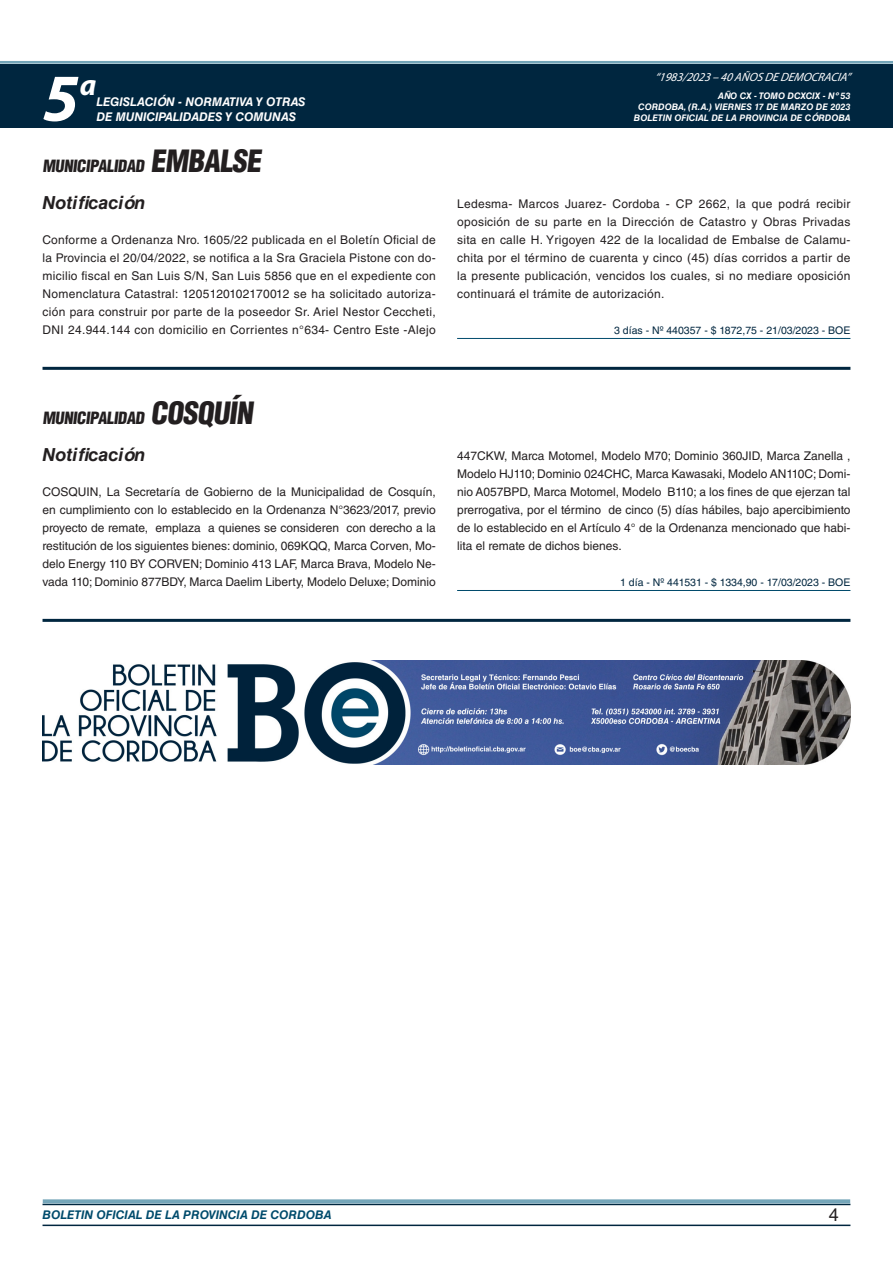
<style>
.page{position:relative;width:893px;height:1263px;background:#fff}
.page>*{position:absolute;margin:0;border:0;box-sizing:border-box;transform-origin:0 0}
.t1{font:italic 700 67.5px "Myriad Pro";color:#fff}
.t2{font:italic 700 30px "Myriad Pro";color:#fff}
.NOMBRE_DE_MINISTERIO{font:italic 700 18px "Helvetica LT Std";color:#231f20}
.t3{font:18px "Helvetica LT Std";color:#231f20}
.BASE{font:900 condensed 16.5px "Helvetica LT Std";color:#231f20}
.BASE-2{font:12px/18px "Helvetica LT Std";color:#231f20;text-align:justify}
.t4{font:italic 700 12px "Helvetica LT Std";color:#fff}
.t5{font:italic 700 12px "Helvetica LT Std";color:#004b6c}
.t6{font:italic 12px "Myriad Pro";color:#fff}
.FECHA_DE_VENCIMIENTO{font:10.5px "Helvetica LT Std";color:#00263f}
.t7{font:italic 700 9px/10.8px "Helvetica LT Std";color:#fff;text-align:right}
.s1{font-size:30px}
</style>
<div class="page">
<div style="left:0;top:61px;width:893px;height:6px;background:#fff;opacity:.75"></div>
<div style="left:0;top:64px;width:893px;height:64px;background:#00263f"></div>
<hr style="left:43px;top:1224px;width:807px;height:2px;background:#00263f">
<div style="left:42px;top:1198px;width:809px;height:8px;background:#fff;opacity:.75"></div>
<hr style="left:457px;top:338px;width:393px;height:1px;background:#004b6c">
<hr style="left:43px;top:367px;width:807px;height:3px;background:#00263f">
<hr style="left:457px;top:590px;width:393px;height:1px;background:#004b6c">
<hr style="left:43px;top:619px;width:807px;height:3px;background:#00263f">
<img style="left:43px;top:661px;width:807px;height:103px">
<h1 class="t1" style="left:43px;top:54px;width:38px">5</h1>
<h2 class="t2" style="left:80px;top:66px;width:18px">a</h2>
<p class="t4" style="left:96px;top:95px;width:211px">LEGISLACIÓN - NORMATIVA Y OTRAS</p>
<p class="t4" style="left:96px;top:109px;width:201px">DE MUNICIPALIDADES Y COMUNAS</p>
<p class="BASE" style="left:43px;top:155px;width:225px">MUNICIPALIDAD <span class="s1">EMBALSE</span></p>
<p class="NOMBRE_DE_MINISTERIO" style="left:43px;top:192px;width:105px">Notificación</p>
<p class="BASE-2" style="left:43px;top:231px;width:395px">Conforme a Ordenanza Nro. 1605/22 publicada en el Boletín Oficial de la Provincia el 20/04/2022, se notifica a la Sra Graciela Pistone con do&shy;micilio fiscal en San Luis S/N, San Luis 5856 que en el expediente con Nomenclatura Catastral: 1205120102170012 se ha solicitado autoriza&shy;ción para construir por parte de la poseedor Sr. Ariel Nestor Ceccheti, DNI 24.944.144 con domicilio en Corrientes n°634- Centro Este -Alejo</p>
<p class="t6" style="left:655px;top:70px;width:197px">“ 1983/2023 – 40 AÑOS DE DEMOCRACIA”</p>
<p class="t7" style="left:634px;top:91px;width:218px">AÑO CX - TOMO DCXCIX - Nº 53<br>CORDOBA, (R.A.) VIERNES 17 DE MARZO DE 2023<br>BOLETIN OFICIAL DE LA PROVINCIA DE CÓRDOBA</p>
<p class="BASE-2" style="left:457px;top:195px;width:395px">Ledesma- Marcos Juarez- Cordoba - CP 2662, la que podrá recibir oposición de su parte en la Dirección de Catastro y Obras Privadas sita en calle H. Yrigoyen 422 de la localidad de Embalse de Calamu&shy;chita por el término de cuarenta y cinco (45) días corridos a partir de la presente publicación, vencidos los cuales, si no mediare oposición continuará el trámite de autorización.</p>
<p class="FECHA_DE_VENCIMIENTO" style="left:614px;top:324px;width:238px">3 días - Nº 440357 - $ 1872,75 - 21/03/2023 - BOE</p>
<p class="BASE" style="left:43px;top:407px;width:216px">MUNICIPALIDAD <span class="s1">COSQUÍN</span></p>
<p class="NOMBRE_DE_MINISTERIO" style="left:43px;top:444px;width:105px">Notificación</p>
<p class="BASE-2" style="left:43px;top:483px;width:395px">COSQUIN, La Secretaría de Gobierno de la Municipalidad de Cosquín, en cumplimiento con lo establecido en la Ordenanza N°3623/2017, previo proyecto de remate, emplaza a quienes se consideren con derecho a la restitución de los siguientes bienes: dominio, 069KQQ, Marca Corven, Mo&shy;delo Energy 110 BY CORVEN; Dominio 413 LAF, Marca Brava, Modelo Ne&shy;vada 110; Dominio 877BDY, Marca Daelim Liberty, Modelo Deluxe; Dominio</p>
<p class="BASE-2" style="left:457px;top:447px;width:395px">447CKW, Marca Motomel, Modelo M70; Dominio 360JID, Marca Zanella , Modelo HJ110; Dominio 024CHC, Marca Kawasaki, Modelo AN110C; Domi&shy;nio A057BPD, Marca Motomel, Modelo B110; a los fines de que ejerzan tal prerrogativa, por el término de cinco (5) días hábiles, bajo apercibimiento de lo establecido en el Artículo 4° de la Ordenanza mencionado que habi&shy;lita el remate de dichos bienes.</p>
<p class="FECHA_DE_VENCIMIENTO" style="left:620px;top:576px;width:232px">1 día - Nº 441531 - $ 1334,90 - 17/03/2023 - BOE</p>
<p class="t5" style="left:43px;top:1208px;width:290px">BOLETIN OFICIAL DE LA PROVINCIA DE CORDOBA</p>
<h3 class="t3" style="left:829px;top:1204px;width:12px">4</h3>
</div>
